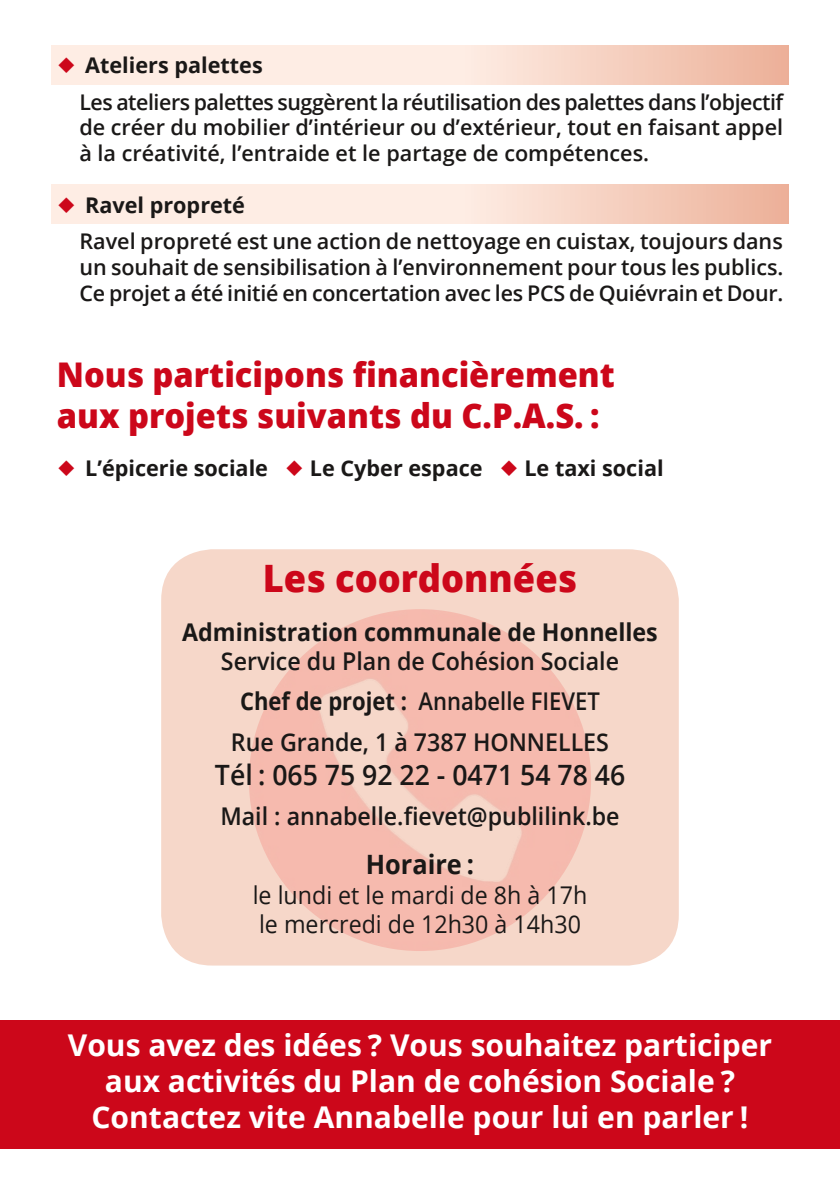
<style>
.page{position:relative;width:840px;height:1191px;background:#fff}
.page>*{position:absolute;margin:0;border:0;box-sizing:border-box;transform-origin:0 0}
.t1{font:800 37.8px "Open Sans";color:#cc071a;scale:.96 1}
.t2{font:800 34px/40.8px "Open Sans";color:#cc071a;scale:.96 1}
.t3{font:700 30px/36px "Open Sans";color:#fff;text-align:center}
.t4{font:600 28px "Open Sans";color:#1a1817;scale:.95 1}
.t5{font:700 26.6px "Open Sans";color:#1a1817;scale:.95 1}
.t6{font:600 24.4px/40.6px "Open Sans";color:#1a1817;text-align:center;scale:.95 1}
.t7{font:24.4px/29.4px "Open Sans";color:#1a1817;scale:.95 1}
.t8{font:700 24.4px "Open Sans";color:#1a1817;scale:.95 1}
.t9{font:600 21.6px/26px "Open Sans";letter-spacing:-.005em;color:#1a1817;text-align:justify}
.t10{font:700 21.6px "Open Sans";color:#1a1817}
.s1{font-weight:700}
</style>
<div class="page">
<svg style="left:161px;top:549px;width:517px;height:416px;background:#f5ccbf"></svg>
<div style="left:0;top:1020px;width:839px;height:128px;background:#cc071a"></div>
<svg style="left:51px;top:45px;width:737px;height:39px;background:#fadfd3"></svg>
<svg style="left:51px;top:185px;width:737px;height:39px;background:#fadfd3"></svg>
<svg style="left:59px;top:57px;width:15px;height:16px"></svg>
<svg style="left:59px;top:197px;width:15px;height:16px"></svg>
<p class="t10" style="left:85px;top:50px;width:179px">Ateliers palettes</p>
<p class="t9" style="left:79px;top:88px;width:705px">Les ateliers palettes suggèrent la réutilisation des palettes dans l’objectif de créer du mobilier d’intérieur ou d’extérieur, tout en faisant appel à la créativité, l’entraide et le partage de compétences.</p>
<p class="t10" style="left:85px;top:190px;width:161px">Ravel propreté</p>
<p class="t9" style="left:79px;top:228px;width:705px">Ravel propreté est une action de nettoyage en cuistax, toujours dans un souhait de sensibilisation à l’environnement pour tous les publics.<br>Ce projet a été initié en concertation avec les PCS de Quiévrain et Dour.</p>
<h2 class="t2" style="left:57px;top:352px;width:582px">Nous participons financièrement aux projets suivants du C.P.A.S. :</h2>
<p class="t10" style="left:85px;top:453px;width:184px">L’épicerie sociale</p>
<p class="t10" style="left:309px;top:453px;width:174px">Le Cyber espace</p>
<p class="t10" style="left:524px;top:453px;width:141px">Le taxi social</p>
<h1 class="t1" style="left:263px;top:550px;width:328px">Les coordonnées</h1>
<p class="t8" style="left:182px;top:614px;width:502px">Administration communale de Honnelles</p>
<p class="t6" style="left:221px;top:640px;width:420px">Service du Plan de Cohésion Sociale<br><span class="s1">Chef de projet :</span> Annabelle FIEVET<br>Rue Grande, 1 à 7387 HONNELLES</p>
<p class="t4" style="left:215px;top:755px;width:433px">Tél : 065 75 92 22 - 0471 54 78 46</p>
<p class="t6" style="left:220px;top:795px;width:421px">Mail : annabelle.fievet@publilink.be</p>
<p class="t5" style="left:365px;top:846px;width:115px">Horaire :</p>
<p class="t7" style="left:253px;top:879px;width:353px">le lundi et le mardi de 8h à 17h le mercredi de 12h30 à 14h30</p>
<h3 class="t3" style="left:68px;top:1026px;width:705px">Vous avez des idées ? Vous souhaitez participer aux activités du Plan de cohésion Sociale ?<br>Contactez vite Annabelle pour lui en parler !</h3>
</div>
